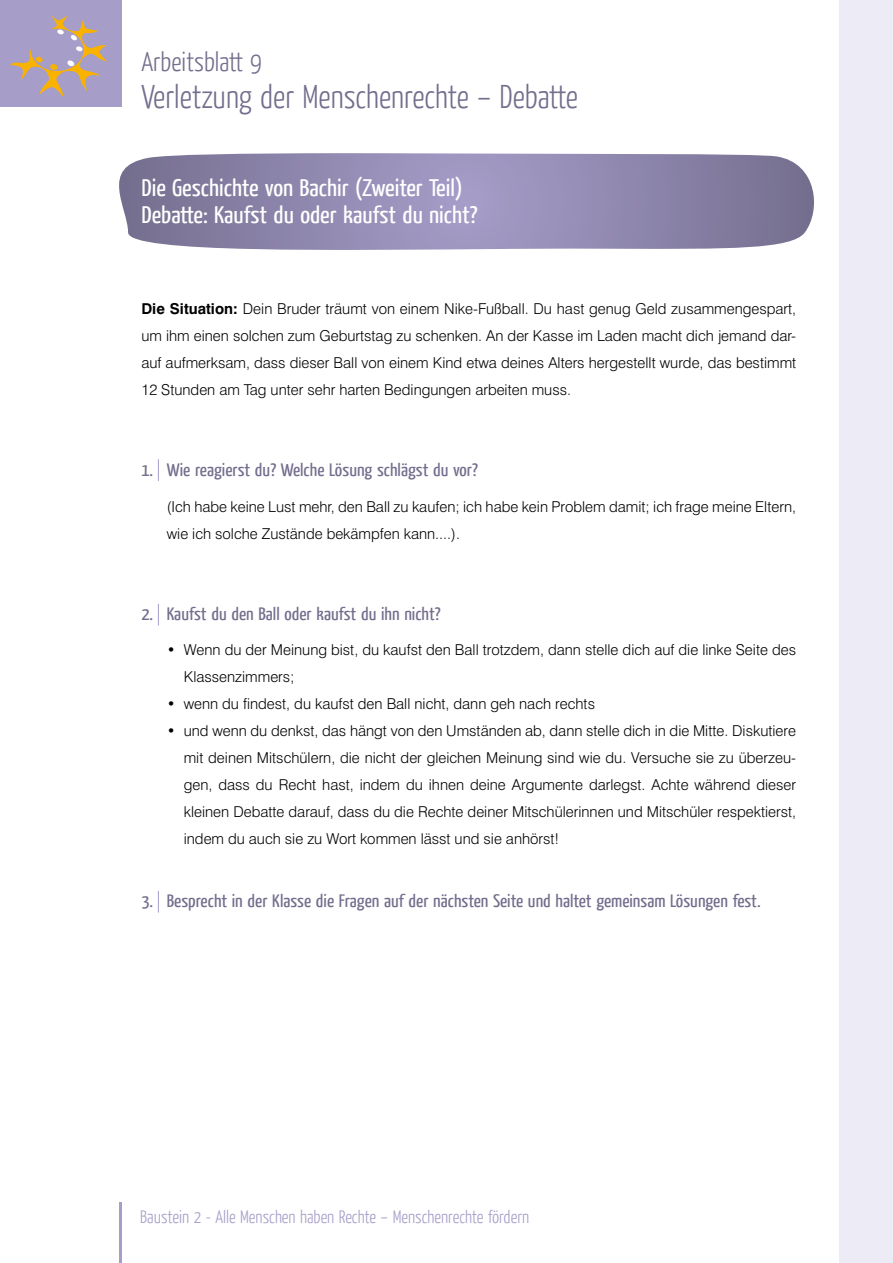
<style>
.page{position:relative;width:893px;height:1263px;background:#fff}
.page>*{position:absolute;margin:0;border:0;box-sizing:border-box;transform-origin:0 0}
.t1{font:300 33px "Yanone Kaffeesatz";color:#746d8d}
.t2{font:300 27px "Yanone Kaffeesatz";color:#746d8d}
.t3{font:24px/27px "Yanone Kaffeesatz";color:#fff;scale:1.1 1}
.t4{font:18px "Yanone Kaffeesatz";color:#746d8d;scale:1.1 1}
.t5{font:300 18px "Yanone Kaffeesatz";color:#a69dc9}
.t6{font:300 15px/27px "Swiss 721 BT";color:#000;text-align:justify}
.s1{font-weight:700}
</style>
<div class="page">
<div style="left:0;top:0;width:122px;height:106px;background:#a69dc9"></div>
<hr style="left:119px;top:1202px;width:3px;height:61px;background:#a69dc9">
<div style="left:839px;top:0;width:54px;height:1263px;background:#edebf5"></div>
<svg style="left:10px;top:14px;width:97px;height:83px"></svg>
<svg style="left:36px;top:57px;width:7px;height:6px"></svg>
<svg style="left:119px;top:153px;width:695px;height:97px;background:#938cb0"></svg>
<svg style="left:158px;top:459px;width:1px;height:22px"></svg>
<svg style="left:158px;top:604px;width:1px;height:21px"></svg>
<svg style="left:158px;top:891px;width:1px;height:21px"></svg>
<h2 class="t2" style="left:141px;top:44px;width:122px">Arbeitsblatt 9</h2>
<h1 class="t1" style="left:141px;top:76px;width:438px">Verletzung der Menschenrechte – Debatte</h1>
<h3 class="t3" style="left:141px;top:173px;width:307px">Die Geschichte von Bachir (Zweiter Teil)<br>Debatte: Kaufst du oder kaufst du nicht?</h3>
<p class="t6" style="left:141px;top:295px;width:656px"><span class="s1">Die Situation:</span> Dein Bruder träumt von einem Nike-Fußball. Du hast genug Geld zusammengespart, um ihm einen solchen zum Geburtstag zu schenken. An der Kasse im Laden macht dich jemand dar&shy;auf aufmerksam, dass dieser Ball von einem Kind etwa deines Alters hergestellt wurde, das bestimmt 12 Stunden am Tag unter sehr harten Bedingungen arbeiten muss.</p>
<p class="t4" style="left:141px;top:458px;width:308px">1. Wie reagierst du? Welche Lösung schlägst du vor?</p>
<p class="t6" style="left:167px;top:492px;width:631px">(Ich habe keine Lust mehr, den Ball zu kaufen; ich habe kein Problem damit; ich frage meine Eltern, wie ich solche Zustände bekämpfen kann....).</p>
<p class="t4" style="left:141px;top:602px;width:274px">2. Kaufst du den Ball oder kaufst du ihn nicht?</p>
<p class="t6" style="left:184px;top:636px;width:614px;text-indent:-17px">• Wenn du der Meinung bist, du kaufst den Ball trotzdem, dann stelle dich auf die linke Seite des<br>Klassenzimmers;</p>
<p class="t6" style="left:167px;top:690px;width:430px">• wenn du findest, du kaufst den Ball nicht, dann geh nach rechts</p>
<p class="t6" style="left:184px;top:717px;width:614px;text-indent:-17px">• und wenn du denkst, das hängt von den Umständen ab, dann stelle dich in die Mitte. Diskutiere mit deinen Mitschülern, die nicht der gleichen Meinung sind wie du. Versuche sie zu überzeu&shy;gen, dass du Recht hast, indem du ihnen deine Argumente darlegst. Achte während dieser kleinen Debatte darauf, dass du die Rechte deiner Mitschülerinnen und Mitschüler respektierst, indem du auch sie zu Wort kommen lässt und sie anhörst!</p>
<p class="t4" style="left:141px;top:889px;width:565px">3. Besprecht in der Klasse die Fragen auf der nächsten Seite und haltet gemeinsam Lösungen fest.</p>
<p class="t5" style="left:140px;top:1206px;width:390px">Baustein 2 - Alle Menschen haben Rechte – Menschenrechte fördern</p>
</div>
